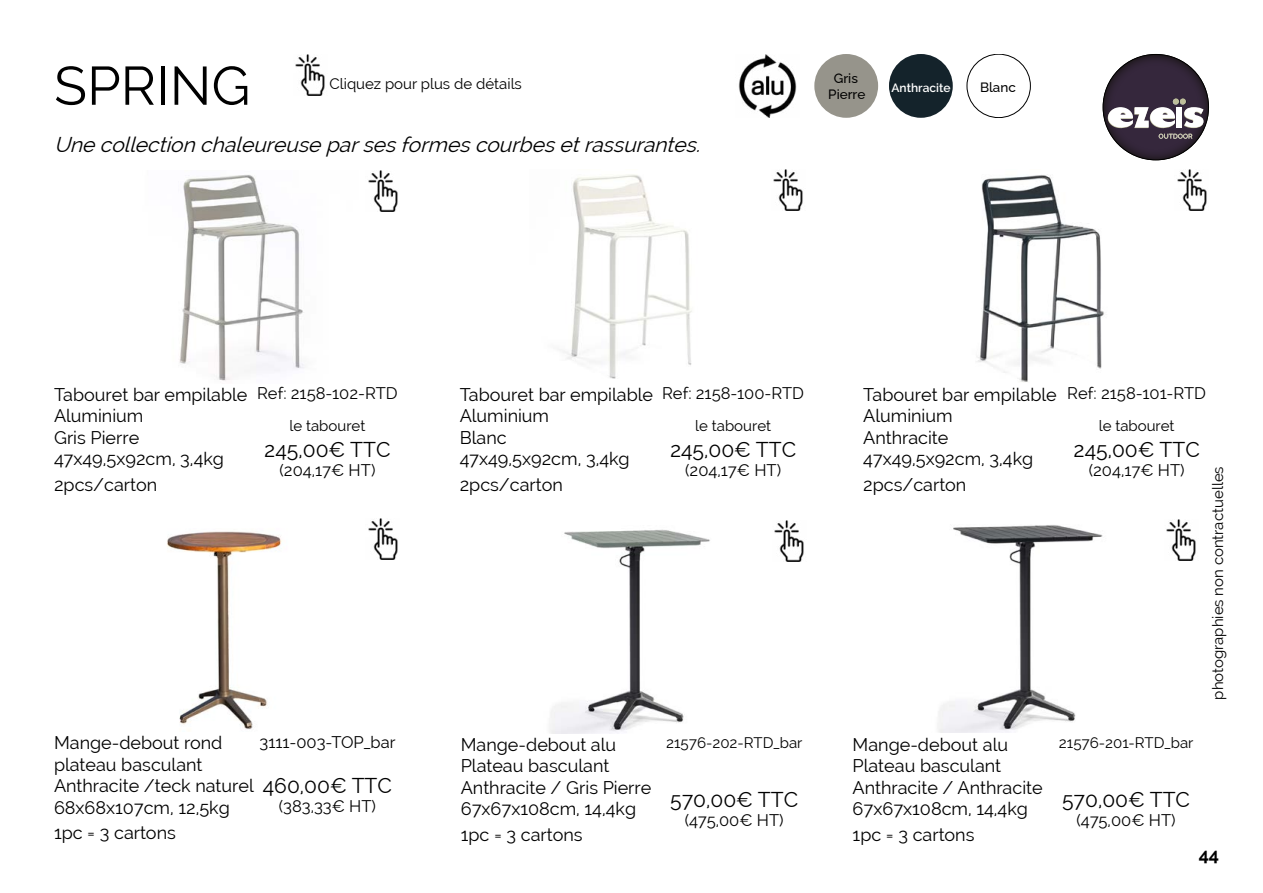
<style>
.page{position:relative;width:1263px;height:893px;background:#fff}
.page>*{position:absolute;margin:0;border:0;box-sizing:border-box;transform-origin:0 0}
.t1{font:54px "Raleway";color:#000}
.t2{font:21px "Raleway";color:#000}
.t3{font:italic 21px "Raleway";color:#000}
.t4{font:18px/21.6px "Raleway";color:#000}
.t5{font:700 18px "Raleway";color:#000}
.t6{font:16.5px "Raleway";color:#000}
.t7{font:15px "Raleway";color:#000}
.t8{font:500 13.5px/16.2px "Raleway";color:#000;text-align:center}
.t9{font:600 12px "Raleway";color:#fff}
</style>
<div class="page">
<img style="left:179px;top:175px;width:125px;height:206px">
<svg style="left:1103px;top:54px;width:105px;height:106px;background:#2f2334"></svg>
<svg style="left:1108px;top:98px;width:95px;height:41px"></svg>
<img style="left:295px;top:54px;width:30px;height:41px">
<img style="left:738px;top:54px;width:59px;height:64px">
<div style="left:889px;top:54px;width:64px;height:64px;background:#14232b;border-radius:50%"></div>
<div style="left:967px;top:54px;width:63px;height:64px;border:1px solid #000;border-radius:50%"></div>
<img style="left:368px;top:171px;width:30px;height:41px">
<img style="left:559px;top:174px;width:133px;height:205px">
<img style="left:773px;top:170px;width:30px;height:41px">
<img style="left:977px;top:174px;width:127px;height:208px">
<img style="left:1177px;top:170px;width:30px;height:41px">
<div style="left:814px;top:54px;width:64px;height:64px;background:#96948b;border-radius:50%"></div>
<img style="left:550px;top:529px;width:160px;height:204px">
<img style="left:774px;top:521px;width:30px;height:41px">
<img style="left:938px;top:525px;width:165px;height:207px">
<img style="left:1166px;top:520px;width:30px;height:41px">
<img style="left:167px;top:531px;width:115px;height:198px">
<img style="left:368px;top:518px;width:30px;height:41px">
<h1 class="t1" style="left:54px;top:54px;width:198px">SPRING</h1>
<p class="t8" style="left:828px;top:69px;width:39px">Gris<br>Pierre</p>
<p class="t7" style="left:330px;top:75px;width:194px">Cliquez pour plus de détails</p>
<p class="t9" style="left:891px;top:81px;width:60px">Anthracite</p>
<p class="t8" style="left:980px;top:78px;width:37px">Blanc</p>
<p class="t3" style="left:54px;top:133px;width:654px">Une collection chaleureuse parsesformescourbesetrassurantes.</p>
<p class="t4" style="left:54px;top:383px;width:195px">Tabouret bar empilable<br>Aluminium<br>Gris Pierre<br>47x49,5x92cm, 3,4kg</p>
<p class="t4" style="left:54px;top:473px;width:105px">2pcs/carton</p>
<p class="t6" style="left:257px;top:384px;width:142px">Ref: 2158-102-RTD</p>
<p class="t6" style="left:662px;top:384px;width:144px">Ref: 2158-100-RTD</p>
<p class="t6" style="left:1067px;top:384px;width:140px">Ref: 2158-101-RTD</p>
<p class="t4" style="left:460px;top:383px;width:195px">Tabouret bar empilable<br>Aluminium<br>Blanc<br>47x49,5x92cm, 3,4kg</p>
<p class="t4" style="left:460px;top:473px;width:105px">2pcs/carton</p>
<p class="t4" style="left:863px;top:383px;width:195px">Tabouret bar empilable<br>Aluminium<br>Anthracite<br>47x49,5x92cm, 3,4kg</p>
<p class="t4" style="left:863px;top:473px;width:105px">2pcs/carton</p>
<p class="t7" style="left:289px;top:417px;width:77px">le tabouret</p>
<p class="t2" style="left:264px;top:437px;width:128px">245,00€ TTC</p>
<p class="t6" style="left:279px;top:461px;width:97px">(204,17€ HT)</p>
<p class="t7" style="left:695px;top:417px;width:77px">le tabouret</p>
<p class="t2" style="left:670px;top:437px;width:128px">245,00€ TTC</p>
<p class="t6" style="left:685px;top:461px;width:97px">(204,17€ HT)</p>
<p class="t7" style="left:1099px;top:417px;width:77px">le tabouret</p>
<p class="t2" style="left:1073px;top:437px;width:128px">245,00€ TTC</p>
<p class="t6" style="left:1089px;top:461px;width:97px">(204,17€ HT)</p>
<p class="t7" style="left:1209px;top:700px;width:235px;rotate:-90deg">photographies non contractuelles</p>
<p class="t6" style="left:260px;top:732px;width:137px">3111-003-TOP_bar</p>
<p class="t4" style="left:54px;top:732px;width:170px">Mange-debout rond</p>
<p class="t7" style="left:666px;top:734px;width:138px">21576-202-RTD_bar</p>
<p class="t7" style="left:1059px;top:734px;width:136px">21576-201-RTD_bar</p>
<p class="t4" style="left:54px;top:754px;width:201px">plateau basculant<br>Anthracite /teck naturel<br>68x68x107cm, 12,5kg</p>
<p class="t4" style="left:54px;top:822px;width:123px">1pc = 3 cartons</p>
<p class="t4" style="left:461px;top:733px;width:192px">Mange-debout alu<br>Plateau basculant<br>Anthracite / Gris Pierre<br>67x67x108cm, 14,4kg</p>
<p class="t4" style="left:461px;top:823px;width:123px">1pc = 3 cartons</p>
<p class="t4" style="left:853px;top:733px;width:192px">Mange-debout alu<br>Plateau basculant<br>Anthracite / Anthracite<br>67x67x108cm, 14,4kg</p>
<p class="t4" style="left:853px;top:823px;width:123px">1pc = 3 cartons</p>
<p class="t2" style="left:263px;top:773px;width:131px">460,00€ TTC</p>
<p class="t6" style="left:279px;top:797px;width:99px">(383,33€ HT)</p>
<p class="t2" style="left:670px;top:787px;width:130px">570,00€ TTC</p>
<p class="t6" style="left:685px;top:811px;width:101px">(475,00€ HT)</p>
<p class="t2" style="left:1062px;top:787px;width:130px">570,00€ TTC</p>
<p class="t6" style="left:1076px;top:811px;width:101px">(475,00€ HT)</p>
<p class="t5" style="left:1199px;top:845px;width:22px">44</p>
</div>
